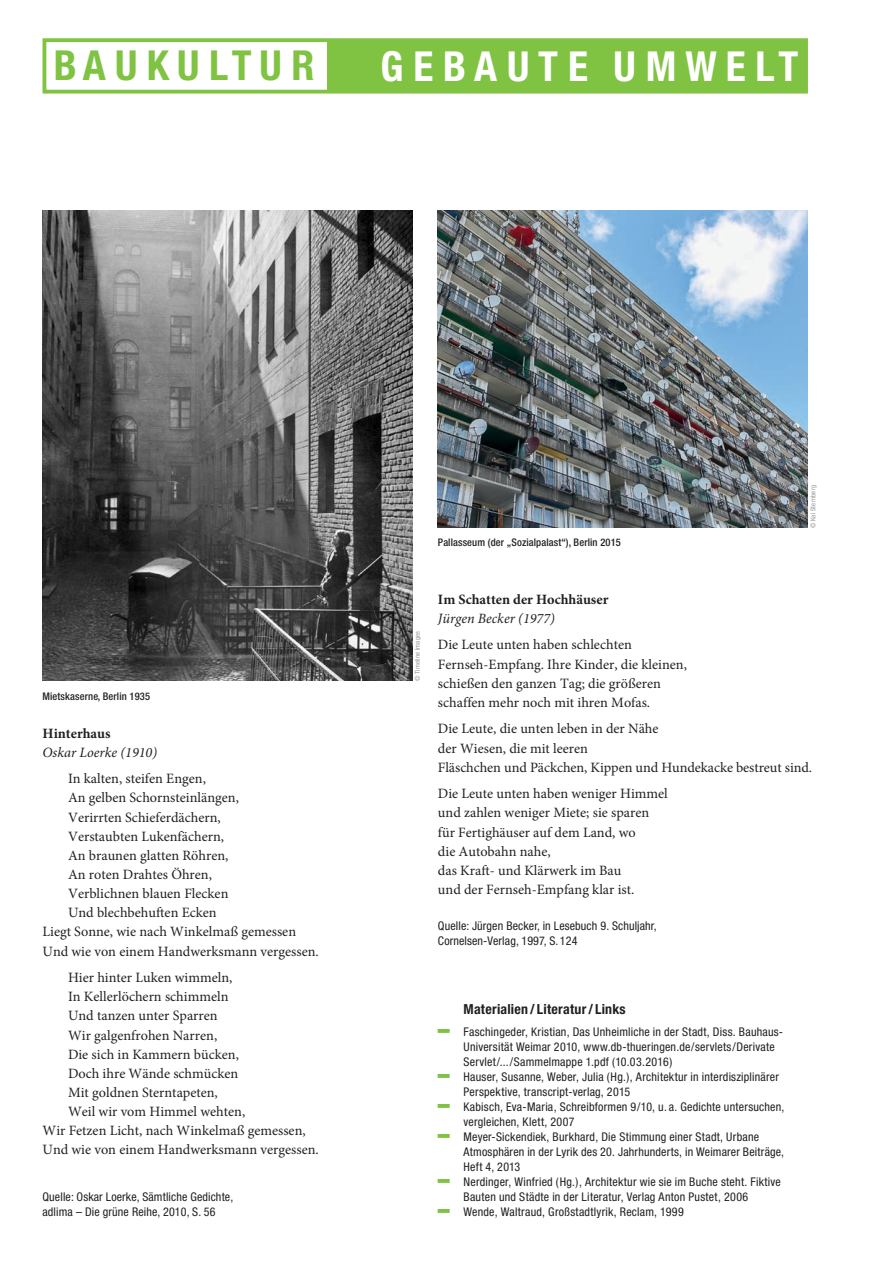
<style>
.page{position:relative;width:893px;height:1263px;background:#fff}
.page>*{position:absolute;margin:0;border:0;box-sizing:border-box;transform-origin:0 0}
.t1{font:700 condensed 41.4px "Helvetica Neue";letter-spacing:.24em;color:#fff}
.t2{font:700 condensed 41.4px "Helvetica Neue";letter-spacing:.21em;color:#80c342}
.t3{font:14.25px/19.2px "Minion Pro";color:#231f20}
.t4{font:italic 14.25px "Minion Pro";color:#231f20}
.t5{font:700 14.25px "Minion Pro";color:#231f20}
.t6{font:700 condensed 13.8px "Helvetica Neue";letter-spacing:.02em;color:#231f20}
.t7{font:condensed 12px/15px "Helvetica Neue";letter-spacing:.015em;color:#231f20}
.t8{font:500 condensed 10.5px "Helvetica Neue";letter-spacing:.01em;color:#231f20}
.t9{font:condensed 6.75px "Helvetica Neue";letter-spacing:.025em;color:#949698}
.s1{font-weight:900;font-stretch:expanded;font-size:24px;color:#80c342}
</style>
<div class="page">
<img style="left:438px;top:210px;width:370px;height:317px">
<img style="left:43px;top:210px;width:369px;height:470px">
<div style="left:327px;top:39px;width:480px;height:53px;background:#80c342"></div>
<div style="left:43px;top:38px;width:765px;height:56px;border:4px solid #80c342"></div>
<h1 class="t2" style="left:54px;top:40px;width:262px">BAUKULTUR</h1>
<h1 class="t1" style="left:380px;top:41px;width:419px">GEBAUTE UMWELT</h1>
<p class="t8" style="left:438px;top:536px;width:184px">Pallasseum (der „Sozialpalast“), Berlin 2015</p>
<p class="t9" style="left:809px;top:528px;width:45px;rotate:-90deg">© Kai Sternberg</p>
<p class="t8" style="left:43px;top:689px;width:109px">Mietskaserne, Berlin 1935</p>
<p class="t5" style="left:43px;top:723px;width:70px">Hinterhaus</p>
<p class="t4" style="left:43px;top:742px;width:116px">Oskar Loerke (1910)</p>
<p class="t3" style="left:68px;top:769px;width:139px">In kalten, steifen Engen,</p>
<p class="t3" style="left:68px;top:788px;width:172px">An gelben Schornsteinlängen,</p>
<p class="t3" style="left:68px;top:807px;width:154px">Verirrten Schieferdächern,</p>
<p class="t3" style="left:68px;top:827px;width:158px">Verstaubten Lukenfächern,</p>
<p class="t3" style="left:68px;top:846px;width:162px">An braunen glatten Röhren,</p>
<p class="t3" style="left:68px;top:865px;width:145px">An roten Drahtes Öhren,</p>
<p class="t3" style="left:68px;top:884px;width:162px">Verblichnen blauen Flecken</p>
<p class="t3" style="left:68px;top:903px;width:150px">Und blechbehuften Ecken</p>
<p class="t3" style="left:43px;top:922px;width:255px">Liegt Sonne, wie nach Winkelmaß gemessen</p>
<p class="t3" style="left:43px;top:941px;width:278px">Und wie von einem Handwerksmann vergessen.</p>
<p class="t3" style="left:68px;top:968px;width:166px">Hier hinter Luken wimmeln,</p>
<p class="t3" style="left:68px;top:987px;width:162px">In Kellerlöchern schimmeln</p>
<p class="t3" style="left:68px;top:1006px;width:151px">Und tanzen unter Sparren</p>
<p class="t3" style="left:68px;top:1025px;width:151px">Wir galgenfrohen Narren,</p>
<p class="t3" style="left:68px;top:1045px;width:172px">Die sich in Kammern bücken,</p>
<p class="t3" style="left:68px;top:1064px;width:172px">Doch ihre Wände schmücken</p>
<p class="t3" style="left:68px;top:1083px;width:151px">Mit goldnen Sterntapeten,</p>
<p class="t3" style="left:68px;top:1102px;width:179px">Weil wir vom Himmel wehten,</p>
<p class="t3" style="left:43px;top:1121px;width:265px">Wir Fetzen Licht, nach Winkelmaß gemessen,</p>
<p class="t3" style="left:43px;top:1140px;width:278px">Und wie von einem Handwerksmann vergessen.</p>
<p class="t7" style="left:43px;top:1189px;width:192px">Quelle: Oskar Loerke, Sämtliche Gedichte, adlima – Die grüne Reihe, 2010, S. 56</p>
<p class="t9" style="left:414px;top:681px;width:52px;rotate:-90deg">© Timeline Images</p>
<p class="t5" style="left:438px;top:589px;width:172px">Im Schatten der Hochhäuser</p>
<p class="t4" style="left:438px;top:608px;width:118px">Jürgen Becker (1977)</p>
<p class="t3" style="left:438px;top:635px;width:250px">Die Leute unten haben schlechten Fernseh-Empfang. Ihre Kinder, die kleinen, schießen den ganzen Tag; die größeren schaffen mehr noch mit ihren Mofas.</p>
<p class="t3" style="left:438px;top:719px;width:376px">Die Leute, die unten leben in der Nähe<br>der Wiesen, die mit leeren<br>Fläschchen und Päckchen, Kippen und Hundekacke bestreut sind.</p>
<p class="t3" style="left:438px;top:784px;width:231px">Die Leute unten haben weniger Himmel und zahlen weniger Miete; sie sparen für Fertighäuser auf dem Land, wo<br>die Autobahn nahe,<br>das Kraft- und Klärwerk im Bau<br>und der Fernseh-Empfang klar ist.</p>
<p class="t7" style="left:438px;top:918px;width:220px">Quelle: Jürgen Becker, in Lesebuch 9. Schuljahr,<br>Cornelsen-Verlag, 1997, S. 124</p>
<p class="t6" style="left:463px;top:1000px;width:164px">Materialien / Literatur/ Links</p>
<p class="t7" style="left:463px;top:1024px;width:321px;text-indent:-26px"><span class="s1">—</span> Faschingeder, Kristian, Das Unheimliche in der Stadt, Diss. Bauhaus-<br>Universität Weimar 2010, www.db-thueringen.de/servlets/Derivate<br>Servlet/.../Sammelmappe 1.pdf (10.03.2016)</p>
<p class="t7" style="left:463px;top:1069px;width:317px;text-indent:-26px"><span class="s1">—</span> Hauser, Susanne, Weber, Julia (Hg.), Architektur in interdisziplinärer<br>Perspektive, transcript-verlag, 2015</p>
<p class="t7" style="left:463px;top:1099px;width:322px;text-indent:-26px"><span class="s1">—</span> Kabisch, Eva-Maria, Schreibformen 9/10, u. a. Gedichte untersuchen, vergleichen, Klett, 2007</p>
<p class="t7" style="left:463px;top:1129px;width:322px;text-indent:-26px"><span class="s1">—</span> Meyer-Sickendiek, Burkhard, Die Stimmung einer Stadt, Urbane<br>Atmosphären in der Lyrik des 20. Jahrhunderts, in Weimarer Beiträge,<br>Heft 4, 2013</p>
<p class="t7" style="left:438px;top:1174px;width:344px;text-align:center"><span class="s1">—</span> Nerdinger, Winfried (Hg.), Architektur wie sie im Buche steht. Fiktive<br>Bauten und Städte in der Literatur, Verlag Anton Pustet, 2006</p>
<p class="t7" style="left:438px;top:1204px;width:247px"><span class="s1">—</span> Wende, Waltraud, Großstadtlyrik, Reclam, 1999</p>
</div>
